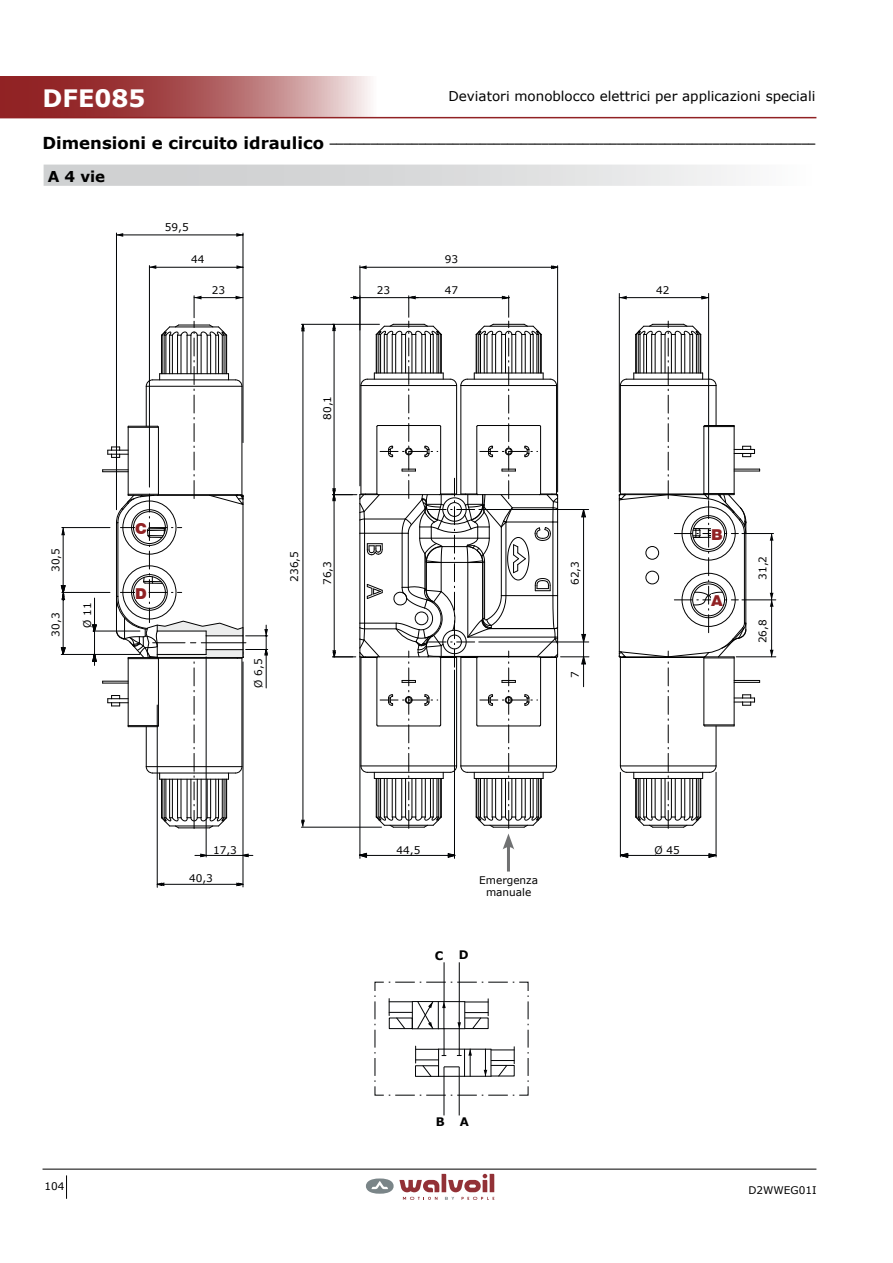
<style>
.page{position:relative;width:893px;height:1263px;background:#fff}
.page>*{position:absolute;margin:0;border:0;box-sizing:border-box;transform-origin:0 0}
.t1{font:700 24px "Verdana";color:#fff}
.t2{font:700 15px "Verdana";color:#000}
.t3{font:15px "Swiss 721 Black SWA";color:#912224}
.t4{font:13.5px "Verdana";color:#000}
.t5{font:700 11.85px "Verdana";color:#000}
.t6{font:10.5px/12px "Verdana";color:#000;text-align:center}
.t7{font:700 9.6px "Verdana";color:#000}
.s1{font-size:16.5px}
</style>
<div class="page">
<svg style="left:0;top:77px;width:378px;height:40px;background:#b16465"></svg>
<hr style="left:0;top:117px;width:816px;height:1px;background:#912224">
<hr style="left:43px;top:1169px;width:773px;height:1px;background:#000">
<svg style="left:66px;top:1175px;width:1px;height:24px"></svg>
<div style="left:366px;top:1178px;width:28px;height:16px;background:#7a8588;border-radius:50%"></div>
<svg style="left:371px;top:1181px;width:17px;height:8px"></svg>
<svg style="left:399px;top:1174px;width:95px;height:26px"></svg>
<svg style="left:359px;top:265px;width:8px;height:4px"></svg>
<hr style="left:360px;top:266px;width:1px;height:220px;background:#010305">
<hr style="left:557px;top:266px;width:1px;height:226px;background:#010305">
<hr style="left:360px;top:267px;width:198px;height:1px;background:#010305">
<svg style="left:551px;top:265px;width:7px;height:4px"></svg>
<svg style="left:770px;top:534px;width:3px;height:7px"></svg>
<hr style="left:736px;top:656px;width:40px;height:1px;background:#010305">
<hr style="left:742px;top:533px;width:31px;height:1px;background:#010305">
<hr style="left:771px;top:533px;width:1px;height:67px;background:#010305">
<svg style="left:770px;top:593px;width:3px;height:14px"></svg>
<svg style="left:770px;top:650px;width:3px;height:7px"></svg>
<hr style="left:742px;top:600px;width:34px;height:1px;background:#010305">
<hr style="left:771px;top:600px;width:1px;height:57px;background:#010305">
<hr style="left:716px;top:772px;width:1px;height:85px;background:#010305">
<hr style="left:620px;top:772px;width:1px;height:85px;background:#010305">
<svg style="left:619px;top:853px;width:97px;height:5px"></svg>
<hr style="left:619px;top:293px;width:1px;height:199px;background:#010305">
<hr style="left:708px;top:293px;width:1px;height:205px;background:#010305">
<hr style="left:619px;top:297px;width:90px;height:1px;background:#010305">
<svg style="left:701px;top:296px;width:8px;height:3px"></svg>
<svg style="left:619px;top:296px;width:8px;height:3px"></svg>
<svg style="left:236px;top:233px;width:7px;height:4px"></svg>
<hr style="left:149px;top:267px;width:94px;height:1px;background:#010305">
<hr style="left:117px;top:235px;width:126px;height:1px;background:#010305">
<hr style="left:243px;top:233px;width:1px;height:210px;background:#010305">
<hr style="left:116px;top:233px;width:1px;height:277px;background:#010305">
<hr style="left:149px;top:266px;width:1px;height:221px;background:#010305">
<svg style="left:117px;top:233px;width:6px;height:4px"></svg>
<svg style="left:149px;top:265px;width:7px;height:4px"></svg>
<svg style="left:236px;top:265px;width:8px;height:4px"></svg>
<svg style="left:301px;top:820px;width:4px;height:7px"></svg>
<hr style="left:301px;top:827px;width:80px;height:1px;background:#010305">
<hr style="left:301px;top:324px;width:33px;height:1px;background:#010305">
<hr style="left:303px;top:324px;width:1px;height:497px;background:#010305">
<svg style="left:301px;top:323px;width:4px;height:8px"></svg>
<svg style="left:61px;top:296px;width:207px;height:592px"></svg>
<svg style="left:618px;top:321px;width:142px;height:507px"></svg>
<div style="left:44px;top:165px;width:773px;height:21px;background:linear-gradient(to right,#c6c8c9,#f5f5f5)"></div>
<hr style="left:444px;top:1076px;width:1px;height:39px;background:#010305">
<hr style="left:459px;top:1076px;width:1px;height:39px;background:#010305">
<hr style="left:444px;top:962px;width:1px;height:39px;background:#010305">
<hr style="left:459px;top:962px;width:1px;height:39px;background:#010305">
<svg style="left:375px;top:982px;width:154px;height:114px"></svg>
<hr style="left:507px;top:844px;width:3px;height:27px;background:#707172">
<svg style="left:332px;top:295px;width:257px;height:563px"></svg>
<div style="left:711px;top:594px;width:12px;height:12px;background:#fff"></div>
<div style="left:711px;top:528px;width:12px;height:12px;background:#fff"></div>
<div style="left:135px;top:587px;width:12px;height:12px;background:#fff"></div>
<div style="left:135px;top:522px;width:12px;height:12px;background:#fff"></div>
<h1 class="t1" style="left:43px;top:81px;width:105px">DFE085</h1>
<p class="t4" style="left:448px;top:87px;width:368px">Deviatori monoblocco elettrici per applicazioni speciali</p>
<p class="t7" style="left:43px;top:133px;width:774px"><span class="s1">Dimensioni e circuito idraulico</span> _______________________________________________________________________</p>
<h2 class="t2" style="left:48px;top:165px;width:59px">A 4 vie</h2>
<p class="t6" style="left:165px;top:221px;width:25px">59,5</p>
<p class="t6" style="left:191px;top:253px;width:15px">44</p>
<p class="t6" style="left:445px;top:253px;width:15px">93</p>
<p class="t6" style="left:212px;top:284px;width:15px">23</p>
<p class="t6" style="left:377px;top:284px;width:15px">23</p>
<p class="t6" style="left:445px;top:284px;width:15px">47</p>
<p class="t6" style="left:321px;top:420px;width:25px;rotate:-90deg">80,1</p>
<p class="t6" style="left:49px;top:572px;width:25px;rotate:-90deg">30,5</p>
<p class="t6" style="left:49px;top:637px;width:25px;rotate:-90deg">30,3</p>
<p class="t6" style="left:81px;top:627px;width:27px;rotate:-90deg">Ø 11</p>
<h2 class="t3" style="left:135px;top:519px;width:13px">C</h2>
<h2 class="t3" style="left:135px;top:584px;width:13px">D</h2>
<p class="t6" style="left:288px;top:582px;width:32px;rotate:-90deg">236,5</p>
<p class="t6" style="left:321px;top:585px;width:25px;rotate:-90deg">76,3</p>
<p class="t6" style="left:569px;top:585px;width:25px;rotate:-90deg">62,3</p>
<p class="t6" style="left:252px;top:688px;width:31px;rotate:-90deg">Ø 6,5</p>
<p class="t6" style="left:569px;top:678px;width:8px;rotate:-90deg">7</p>
<p class="t6" style="left:656px;top:284px;width:15px">42</p>
<h2 class="t3" style="left:711px;top:525px;width:13px">B</h2>
<h2 class="t3" style="left:711px;top:591px;width:13px">A</h2>
<p class="t6" style="left:756px;top:580px;width:25px;rotate:-90deg">31,2</p>
<p class="t6" style="left:756px;top:643px;width:25px;rotate:-90deg">26,8</p>
<p class="t6" style="left:45px;top:1180px;width:22px">104</p>
<p class="t6" style="left:213px;top:844px;width:25px">17,3</p>
<p class="t6" style="left:189px;top:872px;width:25px">40,3</p>
<p class="t6" style="left:396px;top:844px;width:25px">44,5</p>
<p class="t6" style="left:654px;top:844px;width:27px">Ø 45</p>
<p class="t6" style="left:479px;top:874px;width:60px">Emergenza manuale</p>
<p class="t5" style="left:435px;top:947px;width:10px">C</p>
<p class="t5" style="left:459px;top:946px;width:11px">D</p>
<p class="t5" style="left:436px;top:1113px;width:10px">B</p>
<p class="t5" style="left:460px;top:1113px;width:11px">A</p>
<p class="t6" style="left:748px;top:1184px;width:70px">D2WWEG01I</p>
</div>
